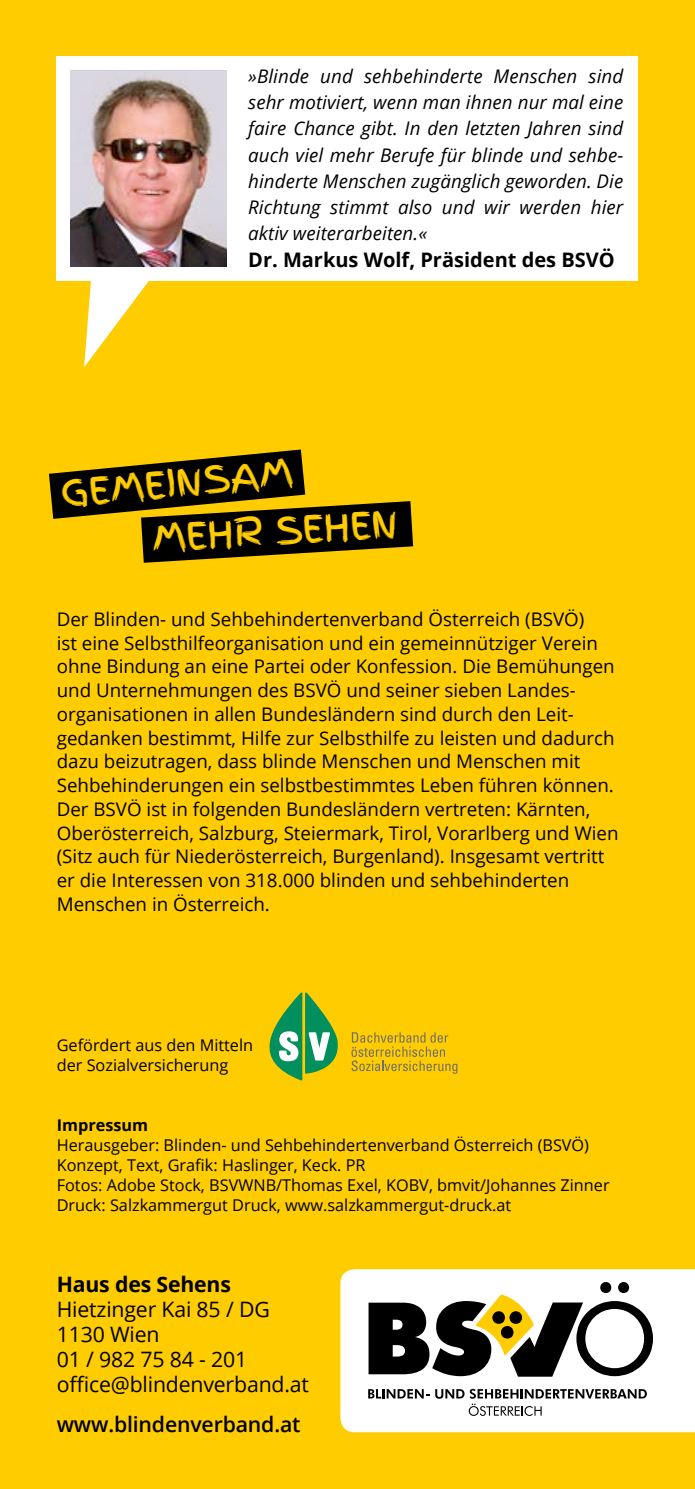
<style>
.page{position:relative;width:695px;height:1489px;background:#fff}
.page>*{position:absolute;margin:0;border:0;box-sizing:border-box;transform-origin:0 0}
.t1{font:37.5px "Finger Paint";color:#fc0}
.t2{font:21.25px/25px "Open Sans";letter-spacing:-.01em;color:#000}
.t3{font:600 21.25px "Open Sans";letter-spacing:-.01em;color:#000}
.t4{font:700 21.25px "Open Sans";letter-spacing:-.01em;color:#000}
.t5{font:700 20px "Open Sans";color:#000}
.t6{font:18.75px/23.8px "Open Sans";color:#000}
.t7{font:italic 18.75px/26.2px "Open Sans";letter-spacing:.005em;color:#000;text-align:justify}
.t8{font:16.25px/20px "Open Sans";color:#000}
.t9{font:700 16.25px "Open Sans";color:#000}
</style>
<div class="page">
<div style="left:0;top:0;width:694px;height:1488px;background:#fc0"></div>
<div style="left:57px;top:57px;width:581px;height:224px;background:#fff"></div>
<svg style="left:84px;top:281px;width:65px;height:86px"></svg>
<div style="left:340px;top:1269px;width:354px;height:162px;background:#fff"></div>
<img style="left:71px;top:71px;width:156px;height:195px">
<svg style="left:368px;top:1388px;width:61px;height:10px"></svg>
<svg style="left:435px;top:1388px;width:211px;height:27px;background:#c9c9c9"></svg>
<svg style="left:368px;top:1281px;width:285px;height:95px;background:#8f8c81"></svg>
<svg style="left:49px;top:449px;width:364px;height:114px"></svg>
<svg style="left:269px;top:992px;width:69px;height:88px"></svg>
<svg style="left:351px;top:1032px;width:106px;height:41px"></svg>
<p class="t7" style="left:248px;top:62px;width:376px">»Blinde und sehbehinderte Menschen sind sehr motiviert, wenn man ihnen nur mal eine faire Chance gibt. In den letzten Jahren sind auch viel mehr Berufe für blinde und sehbe&shy;hinderte Menschen zugänglich geworden. Die Richtung stimmt also und wir werden hier aktiv weiterarbeiten.«</p>
<p class="t5" style="left:248px;top:245px;width:368px">Dr. Markus Wolf, Präsident des BSVÖ</p>
<h1 class="t1" style="left:58px;top:468px;width:234px;rotate:-6deg">GEMEINSAM</h1>
<h1 class="t1" style="left:151px;top:510px;width:248px;rotate:-3deg">MEHR SEHEN</h1>
<p class="t6" style="left:57px;top:606px;width:563px">Der Blinden- und Sehbehindertenverband Österreich (BSVÖ)<br>ist eine Selbsthilfeorganisation und ein gemeinnütziger Verein ohne Bindung an eine Partei oder Konfession. Die Bemühungen und Unternehmungen des BSVÖ und seiner sieben Landes&shy;organisationen in allen Bundesländern sind durch den Leit&shy;gedanken bestimmt, Hilfe zur Selbsthilfe zu leisten und dadurch dazu beizutragen, dass blinde Menschen und Menschen mit Sehbehinderungen ein selbstbestimmtes Leben führen können.<br>Der BSVÖ ist in folgenden Bundesländern vertreten: Kärnten, Oberösterreich, Salzburg, Steiermark, Tirol, Vorarlberg und Wien (Sitz auch für Niederösterreich, Burgenland). Insgesamt vertritt er die Interessen von 318.000 blinden und sehbehinderten Menschen in Österreich.</p>
<p class="t8" style="left:57px;top:1034px;width:198px">Gefördert aus den Mitteln der Sozialversicherung</p>
<p class="t9" style="left:57px;top:1113px;width:93px">Impressum</p>
<p class="t8" style="left:57px;top:1134px;width:554px">Herausgeber: Blinden- und Sehbehindertenverband Österreich (BSVÖ)<br>Konzept, Text, Grafik: Haslinger, Keck. PR<br>Fotos: Adobe Stock, BSVWNB/Thomas Exel, KOBV, bmvit/Johannes Zinner Druck: Salzkammergut Druck, www.salzkammergut-druck.at</p>
<p class="t4" style="left:57px;top:1269px;width:176px">Haus des Sehens</p>
<p class="t2" style="left:57px;top:1296px;width:254px">Hietzinger Kai 85 / DG<br>1130 Wien<br>01 / 982 75 84 - 201 office@blindenverband.at</p>
<p class="t3" style="left:57px;top:1409px;width:245px">www.blindenverband.at</p>
</div>
